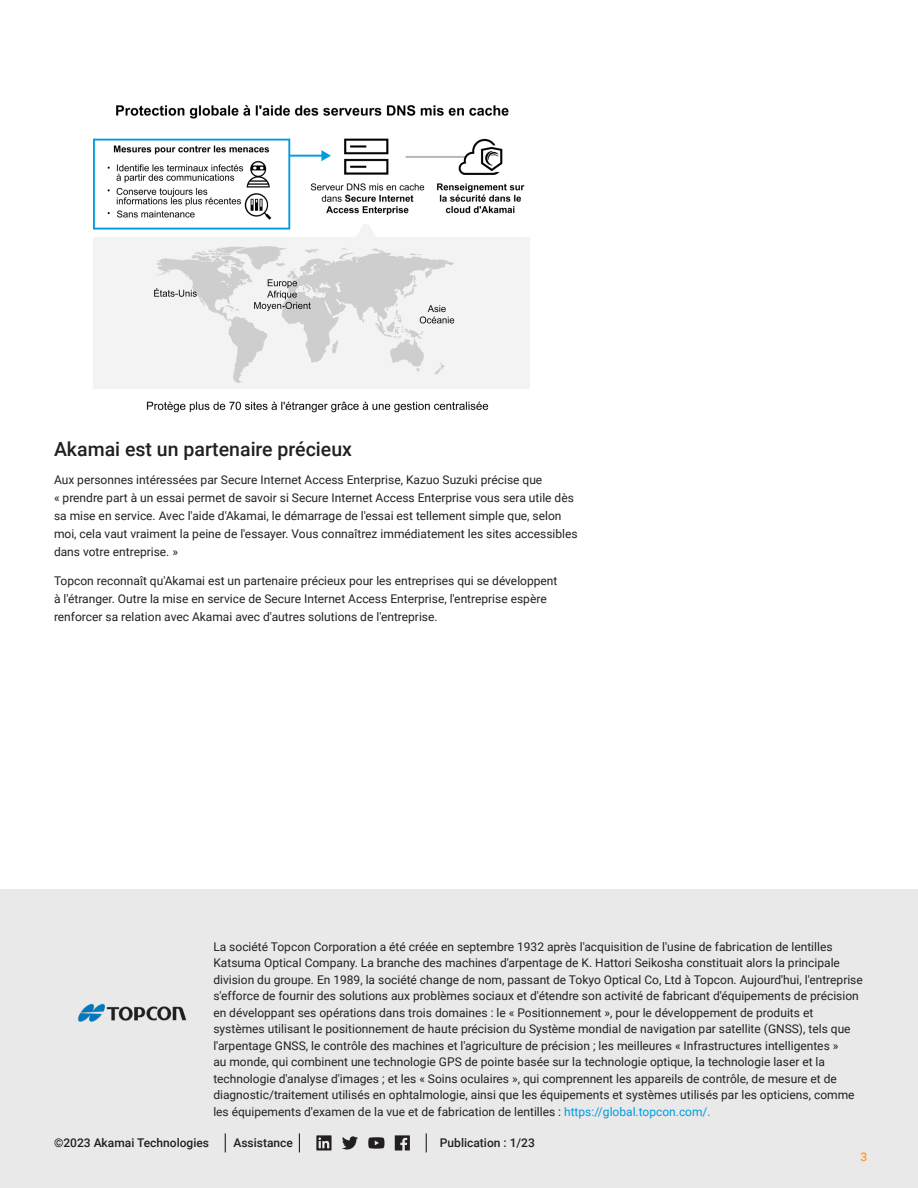
<style>
.page{position:relative;width:918px;height:1188px;background:#fff}
.page>*{position:absolute;margin:0;border:0;box-sizing:border-box;transform-origin:0 0}
.ACS___H1{font:500 19.5px "Roboto";color:#231f20}
.ACS___Concluding_Par{font:12px/16.5px "Roboto";color:#231f20}
.ACS___Body{font:12px/18px "Roboto";color:#231f20}
.ACS___Footer{font:500 12px "Roboto";color:#231f20}
.t1{font:500 12px "Roboto";color:#f93}
.s1{color:#009cde}
</style>
<div class="page">
<div style="left:0;top:890px;width:918px;height:298px;background:#e9e9ea"></div>
<svg style="left:299px;top:1133px;width:1px;height:19px"></svg>
<svg style="left:225px;top:1133px;width:1px;height:19px"></svg>
<svg style="left:426px;top:1133px;width:1px;height:19px"></svg>
<svg style="left:368px;top:1137px;width:16px;height:12px"></svg>
<svg style="left:316px;top:1135px;width:16px;height:16px"></svg>
<svg style="left:395px;top:1135px;width:15px;height:16px"></svg>
<svg style="left:342px;top:1136px;width:16px;height:14px"></svg>
<img style="left:78px;top:1003px;width:109px;height:19px">
<img style="left:94px;top:104px;width:435px;height:309px">
<p class="ACS___H1" style="left:54px;top:435px;width:300px">Akamai est un partenaire précieux</p>
<p class="ACS___Body" style="left:54px;top:471px;width:525px">Aux personnes intéressées par Secure Internet Access Enterprise, Kazuo Suzuki précise que<br>« prendre part à un essai permet de savoir si Secure Internet Access Enterprise vous sera utile dès sa mise en service. Avec l'aide d'Akamai, le démarrage de l'essai est tellement simple que, selon moi, cela vaut vraiment la peine de l'essayer. Vous connaîtrez immédiatement les sites accessibles dans votre entreprise. »</p>
<p class="ACS___Body" style="left:54px;top:571px;width:505px">Topcon reconnaît qu'Akamai est un partenaire précieux pour les entreprises qui se développent à l'étranger. Outre la mise en service de Secure Internet Access Enterprise, l'entreprise espère renforcer sa relation avec Akamai avec d'autres solutions de l'entreprise.</p>
<p class="ACS___Concluding_Par" style="left:213px;top:938px;width:651px">La société Topcon Corporation a été créée en septembre 1932 après l'acquisition de l'usine de fabrication de lentilles Katsuma Optical Company. La branche des machines d'arpentage de K. Hattori Seikosha constituait alors la principale division du groupe. En 1989, la société change de nom, passant de Tokyo Optical Co, Ltd à Topcon. Aujourd'hui, l'entreprise s'efforce de fournir des solutions aux problèmes sociaux et d'étendre son activité de fabricant d'équipements de précision en développant ses opérations dans trois domaines : le « Positionnement », pour le développement de produits et systèmes utilisant le positionnement de haute précision du Système mondial de navigation par satellite (GNSS), tels que l'arpentage GNSS, le contrôle des machines et l'agriculture de précision ; les meilleures « Infrastructures intelligentes »<br>au monde, qui combinent une technologie GPS de pointe basée sur la technologie optique, la technologie laser et la technologie d'analyse d'images ; et les « Soins oculaires », qui comprennent les appareils de contrôle, de mesure et de diagnostic/traitement utilisés en ophtalmologie, ainsi que les équipements et systèmes utilisés par les opticiens, comme les équipements d'examen de la vue et de fabrication de lentilles : <span class="s1">https://global.topcon.com/.</span></p>
<p class="t1" style="left:860px;top:1148px;width:8px">3</p>
<p class="ACS___Footer" style="left:54px;top:1135px;width:157px">©2023 Akamai Technologies</p>
<p class="ACS___Footer" style="left:233px;top:1135px;width:61px">Assistance</p>
<p class="ACS___Footer" style="left:440px;top:1135px;width:96px">Publication : 1/23</p>
</div>
